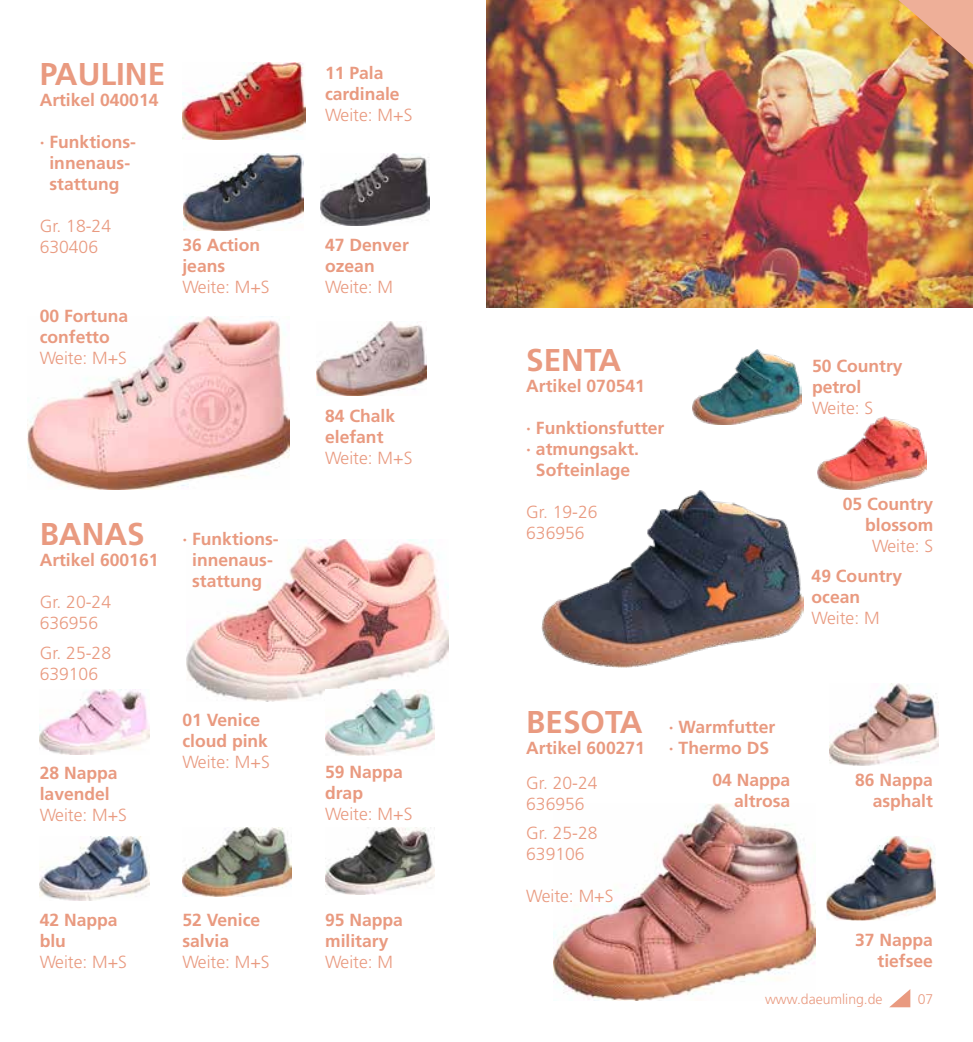
<style>
.page{position:relative;width:973px;height:1042px;background:#fff}
.page>*{position:absolute;margin:0;border:0;box-sizing:border-box;transform-origin:0 0}
.t1{font:31.5px "Frutiger LT 65 Bd";color:#e99a80}
.t2{font:17.5px/21px "Frutiger LT 65 Bd";color:#e99a80}
.t3{font:17.5px/21px "Frutiger LT 45 Lt";color:#e99a80}
.t4{font:14px "Frutiger LT 45 Lt";color:#e99a80}
</style>
<div class="page">
<img style="left:27px;top:317px;width:262px;height:172px">
<img style="left:182px;top:63px;width:123px;height:77px">
<img style="left:183px;top:154px;width:120px;height:77px">
<img style="left:186px;top:540px;width:262px;height:161px">
<img style="left:325px;top:690px;width:109px;height:65px">
<img style="left:486px;top:0;width:486px;height:308px">
<img style="left:40px;top:836px;width:109px;height:64px">
<img style="left:182px;top:828px;width:109px;height:68px">
<img style="left:325px;top:828px;width:109px;height:66px">
<img style="left:898px;top:0;width:74px;height:64px">
<img style="left:541px;top:490px;width:262px;height:177px">
<img style="left:817px;top:416px;width:109px;height:73px">
<img style="left:692px;top:349px;width:109px;height:75px">
<img style="left:40px;top:690px;width:109px;height:64px">
<img style="left:829px;top:683px;width:109px;height:82px">
<svg style="left:889px;top:989px;width:21px;height:18px"></svg>
<img style="left:553px;top:803px;width:262px;height:197px">
<img style="left:826px;top:836px;width:109px;height:84px">
<img style="left:320px;top:153px;width:109px;height:73px">
<img style="left:317px;top:321px;width:109px;height:75px">
<h1 class="t1" style="left:40px;top:55px;width:127px">PAULINE</h1>
<p class="t2" style="left:40px;top:89px;width:120px">Artikel 040014</p>
<p class="t2" style="left:40px;top:131px;width:98px;text-align:center">· Funktions&shy;innenaus&shy;stattung</p>
<p class="t3" style="left:40px;top:215px;width:73px">Gr. 18-24<br>630406</p>
<p class="t2" style="left:40px;top:305px;width:90px">00 Fortuna confetto</p>
<p class="t3" style="left:40px;top:347px;width:89px">Weite: M+S</p>
<p class="t2" style="left:182px;top:235px;width:79px">36 Action jeans</p>
<p class="t3" style="left:182px;top:277px;width:89px">Weite: M+S</p>
<h1 class="t1" style="left:40px;top:516px;width:106px">BANAS</h1>
<p class="t2" style="left:40px;top:550px;width:120px">Artikel 600161</p>
<p class="t3" style="left:40px;top:592px;width:73px">Gr. 20-24<br>636956</p>
<p class="t3" style="left:40px;top:643px;width:73px">Gr. 25-28<br>639106</p>
<p class="t2" style="left:40px;top:762px;width:79px">28 Nappa lavendel</p>
<p class="t3" style="left:40px;top:804px;width:89px">Weite: M+S</p>
<p class="t2" style="left:182px;top:528px;width:98px;text-align:center">· Funktions&shy;innenaus&shy;stattung</p>
<p class="t2" style="left:182px;top:709px;width:87px">01 Venice cloud pink</p>
<p class="t3" style="left:182px;top:751px;width:89px">Weite: M+S</p>
<p class="t2" style="left:40px;top:909px;width:79px">42 Nappa blu</p>
<p class="t3" style="left:40px;top:951px;width:89px">Weite: M+S</p>
<p class="t2" style="left:182px;top:909px;width:79px">52 Venice salvia</p>
<p class="t3" style="left:182px;top:951px;width:89px">Weite: M+S</p>
<p class="t2" style="left:325px;top:62px;width:76px">11 Pala cardinale</p>
<p class="t3" style="left:325px;top:104px;width:89px">Weite: M+S</p>
<p class="t2" style="left:325px;top:235px;width:85px">47 Denver ozean</p>
<p class="t3" style="left:325px;top:277px;width:70px">Weite: M</p>
<p class="t2" style="left:325px;top:405px;width:72px">84 Chalk elefant</p>
<p class="t3" style="left:325px;top:448px;width:89px">Weite: M+S</p>
<p class="t2" style="left:325px;top:761px;width:79px">59 Nappa drap</p>
<p class="t3" style="left:325px;top:804px;width:89px">Weite: M+S</p>
<p class="t2" style="left:325px;top:909px;width:79px">95 Nappa military</p>
<p class="t3" style="left:325px;top:951px;width:70px">Weite: M</p>
<h1 class="t1" style="left:526px;top:342px;width:97px">SENTA</h1>
<p class="t2" style="left:526px;top:376px;width:120px">Artikel 070541</p>
<p class="t2" style="left:526px;top:418px;width:140px">· Funktionsfutter</p>
<p class="t2" style="left:526px;top:439px;width:114px">· atmungsakt.</p>
<p class="t2" style="left:536px;top:460px;width:96px">Softeinlage</p>
<p class="t3" style="left:526px;top:502px;width:73px">Gr. 19-26<br>636956</p>
<h1 class="t1" style="left:526px;top:703px;width:118px">BESOTA</h1>
<p class="t2" style="left:526px;top:737px;width:120px">Artikel 600271</p>
<p class="t2" style="left:668px;top:716px;width:108px">· Warmfutter · Thermo DS</p>
<p class="t2" style="left:811px;top:355px;width:92px">50 Country petrol</p>
<p class="t3" style="left:811px;top:397px;width:63px">Weite: S</p>
<p class="t2" style="left:842px;top:494px;width:92px;text-align:right">05 Country blossom</p>
<p class="t3" style="left:871px;top:536px;width:63px">Weite: S</p>
<p class="t2" style="left:811px;top:565px;width:92px">49 Country ocean</p>
<p class="t3" style="left:811px;top:608px;width:70px">Weite: M</p>
<p class="t3" style="left:526px;top:772px;width:73px">Gr. 20-24<br>636956</p>
<p class="t3" style="left:526px;top:823px;width:73px">Gr. 25-28<br>639106</p>
<p class="t3" style="left:526px;top:886px;width:89px">Weite: M+S</p>
<p class="t2" style="left:712px;top:769px;width:79px;text-align:right">04 Nappa altrosa</p>
<p class="t2" style="left:855px;top:769px;width:79px;text-align:right">86 Nappa asphalt</p>
<p class="t2" style="left:855px;top:929px;width:79px;text-align:right">37 Nappa tiefsee</p>
<p class="t4" style="left:917px;top:991px;width:17px">07</p>
<p class="t4" style="left:765px;top:991px;width:119px">www.daeumling.de</p>
</div>
